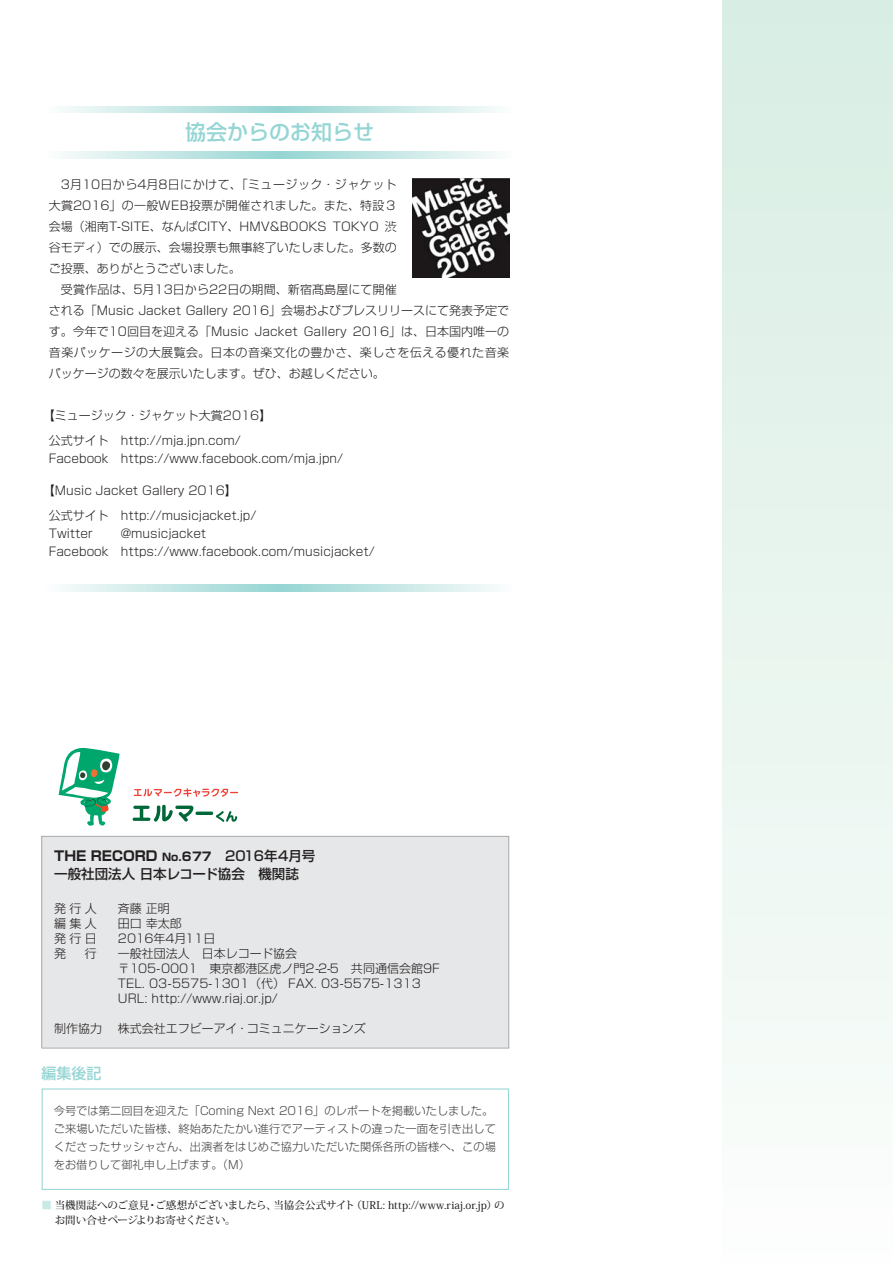
<style>
.page{position:relative;width:893px;height:1263px;background:#fff}
.page>*{position:absolute;margin:0;border:0;box-sizing:border-box;transform-origin:0 0}
.t1{font:21px "Shin Go Pr 6 Medium 90 pv RKSJ H";color:#95d5d4}
.t2{font:15px "Shin Go Pr 6 Medium 90 pv RKSJ H";color:#95d5d4}
.t3{font:13.5px "Shin Go Pr 6 Bold 90 pv RKSJ H";color:#231f20}
.t4{font:13.5px "Shin Go Pr 6 Medium 90 pv RKSJ H";color:#231f20}
.t5{font:12px/21px "Shin Go Pr 6 Light 90 pv RKSJ H";color:#231f20}
.t6{font:11.25px/18px "Shin Go Pr 6 Light 90 pv RKSJ H";letter-spacing:.01em;color:#404041}
.t7{font:10.5px/15px "Koz Min Pro Medium 90 pv RKSJ H";color:#231f20}
.s1{font-size:10.5px}
.s2{font-size:12px}
.s3{font-family:"Shin Go Pr 6 Medium 90 pv RKSJ H"}
.s4{color:#c9e9e7}
</style>
<div class="page">
<div style="left:723px;top:0;width:169px;height:1263px;background:linear-gradient(to bottom,#d8ede3,#fbfdfc)"></div>
<div style="left:41px;top:836px;width:468px;height:212px;background:#e6e7e8"></div>
<svg style="left:42px;top:1088px;width:467px;height:102px"></svg>
<svg style="left:59px;top:747px;width:61px;height:79px"></svg>
<svg style="left:132px;top:788px;width:107px;height:34px"></svg>
<svg style="left:62px;top:152px;width:435px;height:6px;background:#c4e7e5"></svg>
<svg style="left:62px;top:106px;width:435px;height:6px;background:#c4e7e5"></svg>
<svg style="left:62px;top:585px;width:435px;height:6px;background:#c4e7e5"></svg>
<img style="left:412px;top:179px;width:97px;height:99px">
<h1 class="t1" style="left:185px;top:124px;width:191px">協会からのお知らせ</h1>
<p class="t5" style="left:49px;top:175px;width:462px">　3月10日から4月8日にかけて、「ミュージック・ジャケット<br>大賞2016」の一般WEB投票が開催されました。また、特設３<br>会場（湘南T-SITE、なんばCITY、HMV&amp;BOOKS TOKYO 渋<br>谷モディ）での展示、会場投票も無事終了いたしました。多数の<br>ご投票、ありがとうございました。<br>　受賞作品は、5月13日から22日の期間、新宿髙島屋にて開催<br>される「Music Jacket Gallery 2016」会場およびプレスリリースにて発表予定です。今年で10回目を迎える「Music Jacket Gallery 2016」は、日本国内唯一の音楽パッケージの大展覧会。日本の音楽文化の豊かさ、楽しさを伝える優れた音楽パッケージの数々を展示いたします。ぜひ、お越しください。</p>
<p class="t5" style="left:49px;top:404px;width:224px;line-height:25.5px;text-indent:-6px">【ミュージック・ジャケット大賞2016】公式サイト http://mja.jpn.com/</p>
<p class="t5" style="left:49px;top:450px;width:296px">Facebook https://www.facebook.com/mja.jpn/</p>
<p class="t5" style="left:49px;top:479px;width:209px;line-height:25.5px;text-indent:-6px">【Music Jacket Gallery 2016】<br>公式サイト http://musicjacket.jp/</p>
<p class="t5" style="left:49px;top:525px;width:45px">Twitter</p>
<p class="t5" style="left:49px;top:526px;width:327px;line-height:18px;text-indent:72px">@musicjacket<br>Facebook https://www.facebook.com/musicjacket/</p>
<p class="t3" style="left:54px;top:850px;width:263px">THE RECORD <span class="s1">No.</span><span class="s2">677</span><span class="s3">　2016年4月号</span></p>
<p class="t4" style="left:54px;top:868px;width:246px">一般社団法人 日本レコード協会　機関誌</p>
<p class="t5" style="left:54px;top:900px;width:44px">発行人</p>
<p class="t5" style="left:118px;top:900px;width:53px">斉藤 正明</p>
<p class="t5" style="left:54px;top:915px;width:44px">編集人</p>
<p class="t5" style="left:118px;top:915px;width:65px">田口 幸太郎</p>
<p class="t5" style="left:54px;top:930px;width:44px">発行日</p>
<p class="t5" style="left:118px;top:930px;width:99px">2016年4月11日</p>
<p class="t5" style="left:54px;top:945px;width:44px">発　行</p>
<p class="t5" style="left:118px;top:948px;width:323px;line-height:15px">一般社団法人　日本レコード協会<br>〒105-0001　東京都港区虎ノ門2-2-5　共同通信会館9F<br>TEL. 03-5575-1301（代）　FAX. 03-5575-1313<br>URL: http://www.riaj.or.jp/</p>
<p class="t5" style="left:54px;top:1020px;width:49px">制作協力</p>
<p class="t5" style="left:118px;top:1020px;width:249px">株式会社エフビーアイ・コミュニケーションズ</p>
<p class="t2" style="left:41px;top:1067px;width:61px">編集後記</p>
<p class="t6" style="left:54px;top:1104px;width:444px">今号では第二回目を迎えた「Coming Next 2016」のレポートを掲載いたしました。ご来場いただいた皆様、終始あたたかい進行でアーティストの違った一面を引き出してくださったサッシャさん、出演者をはじめご協力いただいた関係各所の皆様へ、この場をお借りして御礼申し上げます。（M）</p>
<p class="t7" style="left:41px;top:1199px;width:465px"><span class="s4">■</span> 当機関誌へのご意見・ご感想がございましたら、当協会公式サイト（URL: http://www.riaj.or.jp）の　 お問い合せページよりお寄せください。</p>
</div>
